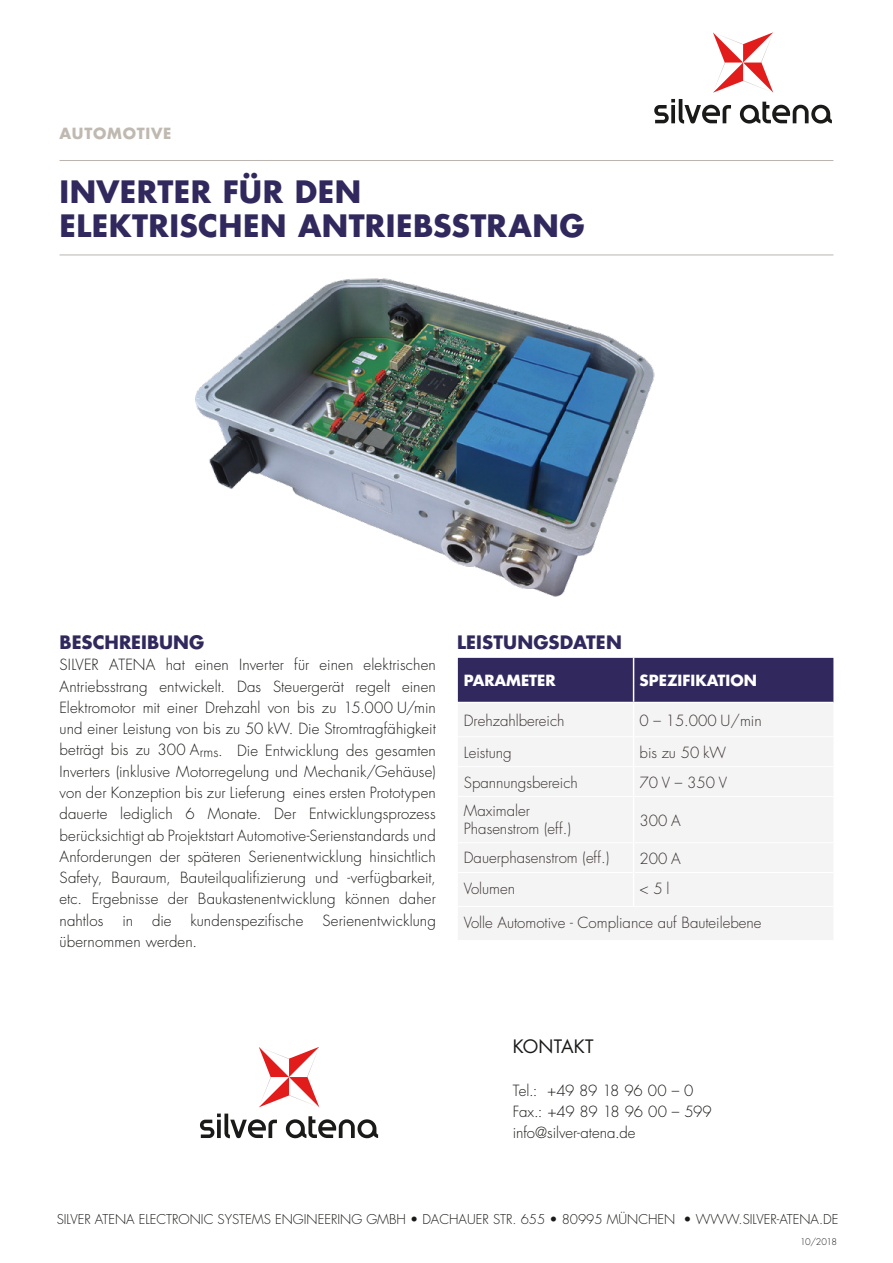
<style>
.page{position:relative;width:893px;height:1263px;background:#fff}
.page>*{position:absolute;margin:0;border:0;box-sizing:border-box;transform-origin:0 0}
.t1{font:700 30px/34.5px "Futura Std";letter-spacing:.015em;color:#31295d}
.t2{font:700 18px "Futura Std";color:#31295d}
.t3{font:18px "Futura Std";letter-spacing:.005em;color:#1a1a18}
.t4{font:300 15px/21.3px "Futura Std";letter-spacing:.005em;color:#1a1a18;text-align:justify}
.t5{font:300 15px/18px "Futura Std";color:#372f2d}
.t6{font:700 15px "Futura Std";color:#fff}
.t7{font:700 15px "Futura Std";letter-spacing:.05em;color:#c0b9b1}
.t8{font:300 13.2px "Futura Std";color:#1a1a18}
.t9{font:300 9px "Futura Std";letter-spacing:-.05em;color:#1a1a18}
</style>
<div class="page">
<svg style="left:713px;top:32px;width:60px;height:61px"></svg>
<svg style="left:654px;top:99px;width:77px;height:25px"></svg>
<svg style="left:740px;top:102px;width:92px;height:22px"></svg>
<hr style="left:60px;top:160px;width:773px;height:1px;background:#bab3af">
<hr style="left:60px;top:255px;width:773px;height:1px;background:#bab3af">
<svg style="left:259px;top:1047px;width:60px;height:60px"></svg>
<svg style="left:200px;top:1113px;width:77px;height:25px"></svg>
<svg style="left:286px;top:1116px;width:92px;height:22px"></svg>
<div style="left:458px;top:658px;width:375px;height:44px;background:#31295d"></div>
<div style="left:458px;top:704px;width:375px;height:236px;background:#f4f4f4"></div>
<hr style="left:633px;top:658px;width:1px;height:44px;background:#fff">
<hr style="left:458px;top:842px;width:175px;height:1px;background:#fff">
<hr style="left:634px;top:842px;width:199px;height:1px;background:#fff">
<hr style="left:458px;top:872px;width:175px;height:1px;background:#fff">
<hr style="left:634px;top:872px;width:199px;height:1px;background:#fff">
<hr style="left:458px;top:906px;width:176px;height:1px;background:#fff">
<hr style="left:634px;top:906px;width:199px;height:1px;background:#fff">
<hr style="left:633px;top:703px;width:1px;height:33px;background:#fff">
<svg style="left:633px;top:737px;width:1px;height:59px"></svg>
<hr style="left:633px;top:797px;width:1px;height:46px;background:#fff">
<svg style="left:633px;top:843px;width:1px;height:29px"></svg>
<hr style="left:633px;top:872px;width:1px;height:34px;background:#fff">
<hr style="left:458px;top:766px;width:176px;height:1px;background:#fff">
<hr style="left:634px;top:766px;width:199px;height:1px;background:#fff">
<hr style="left:458px;top:736px;width:176px;height:1px;background:#fff">
<hr style="left:634px;top:736px;width:199px;height:1px;background:#fff">
<hr style="left:458px;top:796px;width:176px;height:1px;background:#fff">
<hr style="left:634px;top:796px;width:199px;height:1px;background:#fff">
<img style="left:195px;top:278px;width:460px;height:318px">
<p class="t7" style="left:60px;top:123px;width:114px">AUTOMOTIVE</p>
<h1 class="t1" style="left:60px;top:174px;width:527px">INVERTER FÜR DEN<br>ELEKTRISCHEN ANTRIEBSSTRANG</h1>
<p class="t2" style="left:60px;top:630px;width:146px">BESCHREIBUNG</p>
<p class="t4" style="left:60px;top:655px;width:378px">SILVER ATENA hat einen Inverter für einen elektrischen Antriebsstrang entwickelt. Das Steuergerät regelt einen Elektromotor mit einer Drehzahl von bis zu 15.000 U/min und einer Leistung von bis zu 50 kW. Die Stromtragfähigkeit beträgt bis zu 300 A<sub>rms</sub>. Die Entwicklung des gesamten Inverters (inklusive Motorregelung und Mechanik/Gehäuse) von der Konzeption bis zur Lieferung eines ersten Prototypen dauerte lediglich 6 Monate. Der Entwicklungsprozess berücksichtigt ab Projektstart Automotive-Serienstandards und Anforderungen der späteren Serienentwicklung hinsichtlich Safety, Bauraum, Bauteilqualifizierung und -verfügbarkeit, etc. Ergebnisse der Baukastenentwicklung können daher nahtlos</p>
<p class="t4" style="left:122px;top:910px;width:12px">in</p>
<p class="t4" style="left:152px;top:910px;width:21px">die</p>
<p class="t4" style="left:190px;top:910px;width:115px">kundenspezifische</p>
<p class="t4" style="left:322px;top:910px;width:115px">Serienentwicklung</p>
<p class="t4" style="left:60px;top:931px;width:139px">übernommen werden.</p>
<p class="t2" style="left:457px;top:630px;width:166px">LEISTUNGSDATEN</p>
<p class="t6" style="left:464px;top:670px;width:93px">PARAMETER</p>
<p class="t6" style="left:640px;top:670px;width:119px">SPEZIFIKATION</p>
<p class="t5" style="left:464px;top:712px;width:102px">Drehzahlbereich</p>
<p class="t5" style="left:640px;top:712px;width:124px">0 – 15.000 U/min</p>
<p class="t5" style="left:464px;top:744px;width:49px">Leistung</p>
<p class="t5" style="left:640px;top:744px;width:88px">bis zu 50 kW</p>
<p class="t5" style="left:464px;top:774px;width:116px">Spannungsbereich</p>
<p class="t5" style="left:640px;top:774px;width:89px">70 V – 350 V</p>
<p class="t5" style="left:464px;top:802px;width:109px">Maximaler<br>Phasenstrom (eff.)</p>
<p class="t5" style="left:640px;top:812px;width:43px">300 A</p>
<p class="t5" style="left:464px;top:849px;width:147px">Dauerphasenstrom (eff.)</p>
<p class="t5" style="left:640px;top:850px;width:43px">200 A</p>
<p class="t5" style="left:464px;top:880px;width:53px">Volumen</p>
<p class="t5" style="left:640px;top:880px;width:31px">&lt; 5l</p>
<p class="t5" style="left:464px;top:914px;width:299px">Volle Automotive - Compliance auf Bauteilebene</p>
<p class="t3" style="left:513px;top:1035px;width:83px">KONTAKT</p>
<p class="t4" style="left:513px;top:1080px;width:201px;text-align:left">Tel.: +49 89 18 96 00 – 0<br>Fax.: +49 89 18 96 00 – 599 info@silver-atena.de</p>
<p class="t8" style="left:57px;top:1211px;width:783px">SILVER ATENA ELECTRONIC SYSTEMS ENGINEERING GMBH • DACHAUER STR. 655 • 80995 MÜNCHEN • WWW.SILVER-ATENA.DE</p>
<p class="t9" style="left:800px;top:1236px;width:39px">10/2018</p>
</div>
